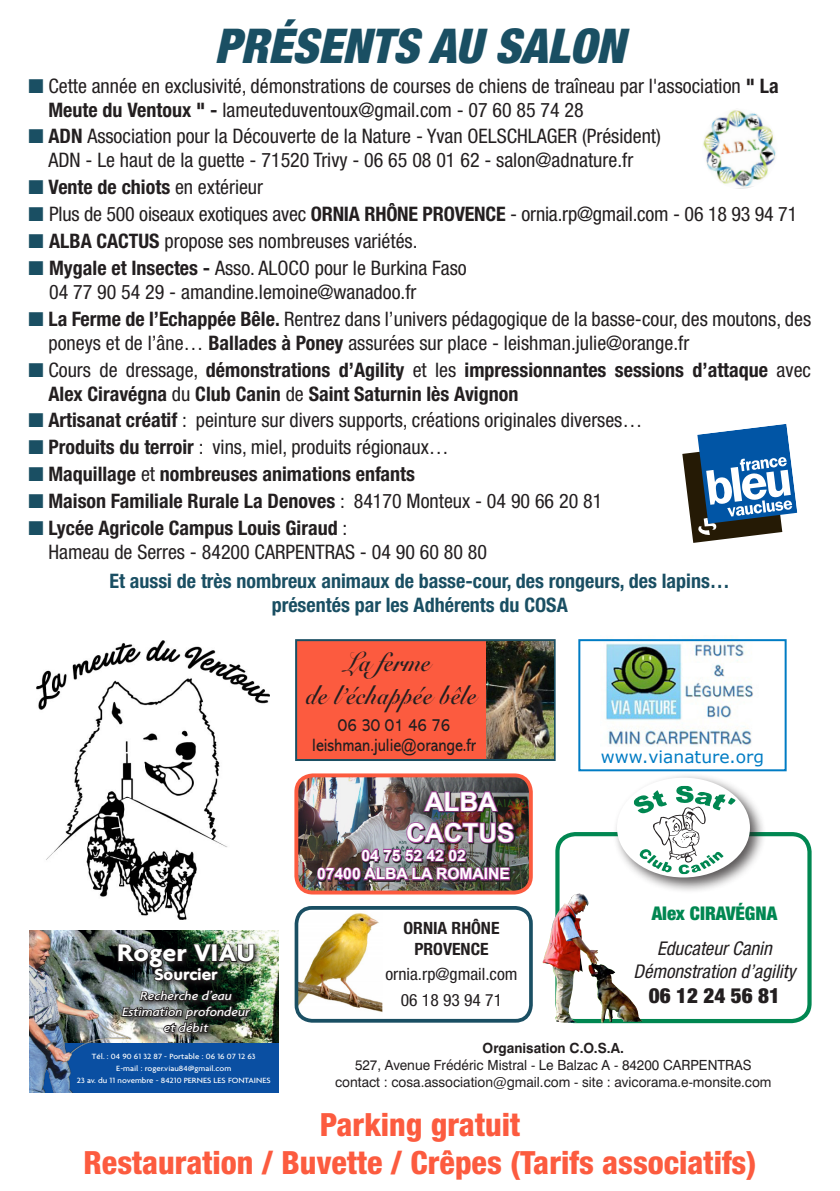
<style>
.page{position:relative;width:840px;height:1191px;background:#fff}
.page>*{position:absolute;margin:0;border:0;box-sizing:border-box;transform-origin:0 0}
.t1{font:italic 900 condensed 48px "Helvetica Neue";color:#1a4f63}
.t2{font:800 condensed 32px/38.4px "Helvetica Neue";color:#fc5b3f;text-align:center}
.t3{font:700 28px/33.6px "Snell BT";color:#231f20;text-align:center;scale:.86 1}
.t4{font:700 26.2px "Agenda";color:#fff;scale:1.08 1}
.t5{font:700 26px "Arial";color:#fff}
.t6{font:900 condensed 21px "Helvetica Neue";color:#231f20}
.t7{font:condensed 20px/24px "Helvetica Neue";color:#231f20}
.t8{font:700 condensed 20px/24px "Helvetica Neue";color:#231f20}
.t9{font:700 condensed 20px/24px "Helvetica Neue";color:#1a4f63;text-align:center}
.t10{font:italic condensed 18.8px/22.6px "Helvetica Neue";color:#231f20;text-align:center}
.t11{font:900 condensed 18.8px "Helvetica Neue";color:#008751}
.t12{font:18px/20px "Abadi";color:#231f20;text-align:center;scale:.86 1}
.t13{font:condensed 17px "Helvetica Neue";color:#231f20;scale:1.04 1}
.t14{font:700 condensed 17px/20.4px "Helvetica Neue";color:#231f20;text-align:center;scale:1.04 1}
.t15{font:17px "Verdana";color:#007cc4}
.t16{font:700 15.6px/18.8px "Arial";color:#fff;text-align:center}
.t17{font:15.6px "VAG Rounded BT";color:#fff;scale:1.08 1}
.t18{font:14px/16.8px "Swiss 721 BT";color:#231f20;text-align:center}
.t19{font:italic 500 13px/15.6px "Agenda";color:#fff;text-align:center;scale:1.08 1}
.t20{font:500 8.2px/12.2px "Agenda";color:#fff;text-align:center;scale:1.08 1}
.s1{color:#1a4f63}
.s2{font-weight:700}
.s3{font-weight:400}
</style>
<div class="page">
<hr style="left:839px;top:0;width:1px;height:296px;background:#231f20">
<hr style="left:839px;top:91px;width:1px;height:119px;background:#fff101">
<div style="left:555px;top:832px;width:256px;height:191px;border:4px solid #008751;border-radius:18px"></div>
<div style="left:611px;top:772px;width:155px;height:122px;background:#231f20;opacity:.75"></div>
<div style="left:616px;top:777px;width:133px;height:100px;background:#fff;border-radius:50%"></div>
<svg style="left:633px;top:785px;width:102px;height:89px"></svg>
<img style="left:542px;top:893px;width:101px;height:129px">
<img style="left:299px;top:778px;width:231px;height:114px">
<div style="left:294px;top:773px;width:238px;height:121px;border:4px solid #fc5b3f;border-radius:17px"></div>
<img style="left:318px;top:792px;width:197px;height:29px">
<svg style="left:422px;top:790px;width:77px;height:22px;background:#6e4b68"></svg>
<img style="left:316px;top:821px;width:199px;height:61px">
<img style="left:299px;top:911px;width:83px;height:106px">
<div style="left:294px;top:906px;width:238px;height:116px;border:4px solid #1a4f63;border-radius:16px"></div>
<img style="left:139px;top:930px;width:140px;height:113px">
<div style="left:30px;top:1043px;width:249px;height:49px;background:#0a4fa2"></div>
<img style="left:30px;top:930px;width:109px;height:162px">
<div style="left:115px;top:941px;width:146px;height:98px;background:#231f20;opacity:.75"></div>
<img style="left:117px;top:934px;width:138px;height:99px">
<svg style="left:295px;top:639px;width:261px;height:122px;background:#ed5a41"></svg>
<img style="left:486px;top:641px;width:67px;height:117px">
<img style="left:703px;top:110px;width:73px;height:79px">
<svg style="left:682px;top:424px;width:114px;height:119px"></svg>
<img style="left:37px;top:640px;width:232px;height:279px">
<img style="left:605px;top:642px;width:148px;height:104px">
<div style="left:578px;top:639px;width:208px;height:132px;border:2px solid #007cc4"></div>
<p class="t1" style="left:215px;top:16px;width:411px">PRÉSENTS AU SALON</p>
<p class="t7" style="left:48px;top:73px;width:731px;text-indent:-20px"><span class="s1">■</span> Cette année en exclusivité, démonstrations de courses de chiens de traîneau par l'association <span class="s2">" La<br>Meute du Ventoux " -</span> lameuteduventoux@gmail.com - 07 60 85 74 28</p>
<p class="t7" style="left:28px;top:124px;width:633px;text-align:center"><span class="s1">■</span> <span class="s2">ADN</span> Association pour la Découverte de la Nature - Yvan OELSCHLAGER (Président)<br>ADN - Le haut de la guette - 71520 Trivy - 06 65 08 01 62 - salon@adnature.fr</p>
<p class="t8" style="left:28px;top:175px;width:236px"><span class="s1">■</span> Vente de chiots <span class="s3">en extérieur</span></p>
<p class="t7" style="left:28px;top:202px;width:770px"><span class="s1">■</span> Plus de 500 oiseaux exotiques avec <span class="s2">ORNIA RHÔNE PROVENCE</span> - ornia.rp@gmail.com - 06 18 93 94 71</p>
<p class="t7" style="left:28px;top:229px;width:390px"><span class="s1">■</span> <span class="s2">ALBA CACTUS</span> propose ses nombreuses variétés.</p>
<p class="t7" style="left:49px;top:256px;width:419px;text-indent:-21px"><span class="s1">■</span> <span class="s2">Mygale et Insectes -</span> Asso. ALOCO pour le Burkina Faso<br>04 77 90 54 29 - amandine.lemoine@wanadoo.fr</p>
<p class="t7" style="left:48px;top:306px;width:763px;text-indent:-20px"><span class="s1">■</span> <span class="s2">La Ferme de l’Echappée Bêle.</span> Rentrez dans l’univers pédagogique de la basse-cour, des moutons, des poneys et de l’âne… <span class="s2">Ballades à Poney</span> assurées sur place - leishman.julie@orange.fr</p>
<p class="t8" style="left:48px;top:357px;width:763px;text-indent:-20px"><span class="s1">■</span> <span class="s3">Cours de dressage,</span> démonstrations d’Agility <span class="s3">et les</span> impressionnantes sessions d’attaque <span class="s3">avec<br></span>Alex Ciravégna <span class="s3">du</span> Club Canin <span class="s3">de</span> Saint Saturnin lès Avignon</p>
<p class="t7" style="left:28px;top:408px;width:615px"><span class="s1">■</span> <span class="s2">Artisanat créatif</span> : peinture sur divers supports, créations originales diverses…</p>
<p class="t7" style="left:28px;top:435px;width:422px"><span class="s1">■</span> <span class="s2">Produits du terroir</span> : vins, miel, produits régionaux…</p>
<p class="t8" style="left:28px;top:462px;width:388px"><span class="s1">■</span> Maquillage <span class="s3">et</span> nombreuses animations enfants</p>
<p class="t8" style="left:28px;top:488px;width:575px"><span class="s1">■</span> Maison Familiale Rurale La Denoves <span class="s3">: 84170 Monteux - 04 90 66 20 81</span></p>
<p class="t7" style="left:48px;top:515px;width:440px;text-indent:-20px"><span class="s1">■</span> <span class="s2">Lycée Agricole Campus Louis Giraud</span> :<br>Hameau de Serres - 84200 CARPENTRAS - 04 90 60 80 80</p>
<p class="t9" style="left:109px;top:569px;width:621px">Et aussi de très nombreux animaux de basse-cour, des rongeurs, des lapins… présentés par les Adhérents du COSA</p>
<p class="t3" style="left:311px;top:645px;width:200px">La ferme<br>de l’échappée bêle</p>
<p class="t12" style="left:312px;top:715px;width:192px">06 30 01 46 76 leishman.julie@orange.fr</p>
<p class="t15" style="left:600px;top:746px;width:165px">www.vianature.org</p>
<p class="t4" style="left:117px;top:937px;width:129px">Roger VIAU</p>
<p class="t17" style="left:154px;top:964px;width:60px">Sourcier</p>
<p class="t19" style="left:122px;top:988px;width:120px">Recherche d’eau<br>Estimation profondeur et débit</p>
<p class="t20" style="left:77px;top:1049px;width:181px">Tél. : 04 90 61 32 87 - Portable : 06 16 07 12 63<br>E-mail : roger.viau84@gmail.com<br>23 av. du 11 novembre - 84210 PERNES LES FONTAINES</p>
<p class="t5" style="left:424px;top:784px;width:74px">ALBA</p>
<p class="t5" style="left:406px;top:815px;width:110px">CACTUS</p>
<p class="t16" style="left:317px;top:846px;width:194px">04 75 52 42 02<br>07400 ALBA LA ROMAINE</p>
<p class="t14" style="left:403px;top:917px;width:94px">ORNIA RHÔNE<br>PROVENCE</p>
<p class="t13" style="left:385px;top:964px;width:128px">ornia.rp@gmail.com</p>
<p class="t13" style="left:400px;top:990px;width:99px">06 18 93 94 71</p>
<p class="t11" style="left:651px;top:902px;width:127px">Alex CIRAVÉGNA</p>
<p class="t10" style="left:633px;top:937px;width:163px">Educateur Canin<br>Démonstration d’agility</p>
<p class="t6" style="left:648px;top:982px;width:133px">06 12 24 56 81</p>
<p class="t18" style="left:335px;top:1039px;width:438px"><span class="s2">Organisation C.O.S.A.<br></span>527, Avenue Frédéric Mistral - Le Balzac A - 84200 CARPENTRAS contact : cosa.association@gmail.com - site : avicorama.e-monsite.com</p>
<p class="t2" style="left:83px;top:1104px;width:674px">Parking gratuit<br>Restauration / Buvette / Crêpes (Tarifs associatifs)</p>
</div>
